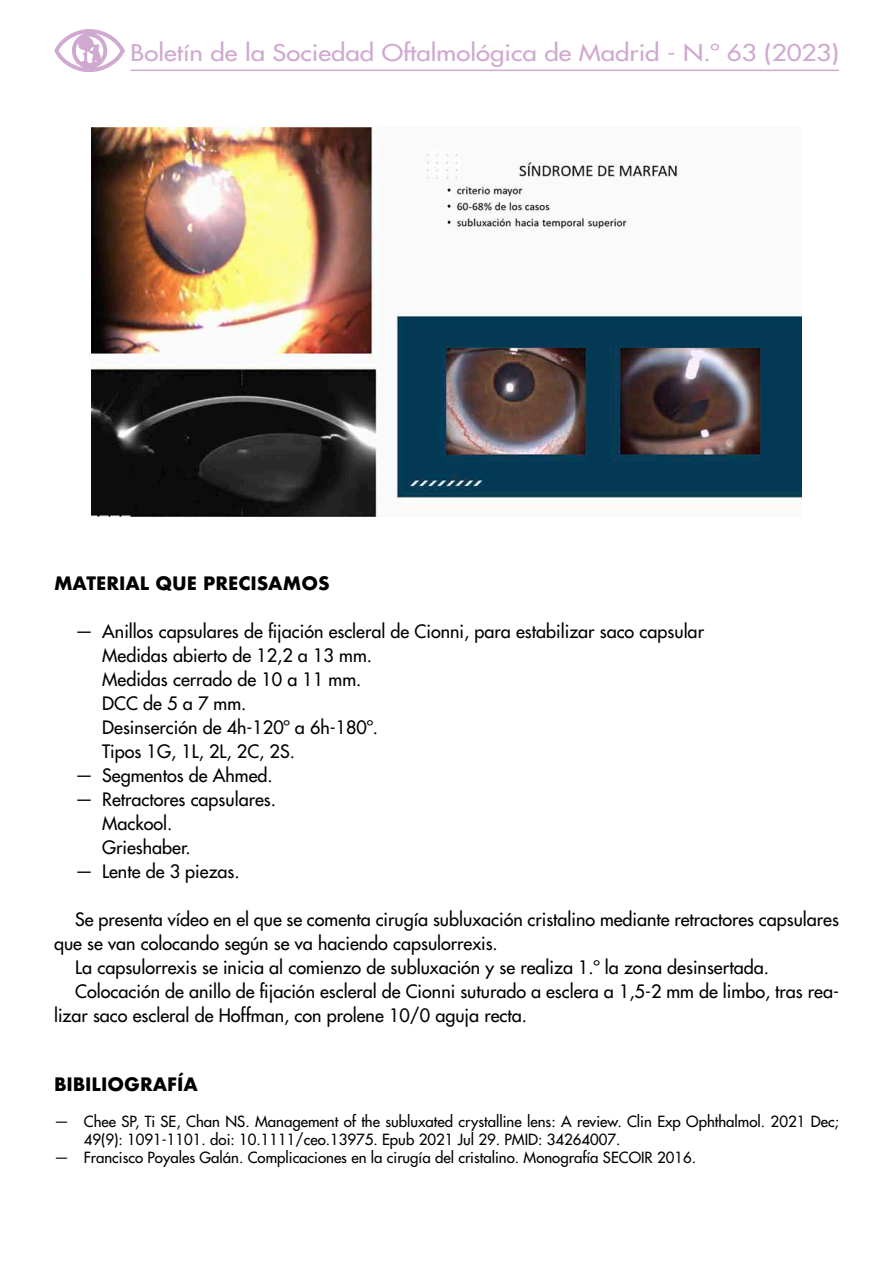
<style>
.page{position:relative;width:893px;height:1263px;background:#fff}
.page>*{position:absolute;margin:0;border:0;box-sizing:border-box;transform-origin:0 0}
.t1{font:500 22.5px "Futura Std";color:#cfa9d0;scale:1.15 1}
.t2{font:500 18px/24px "Futura Std";color:#000}
.t3{font:700 18px "Futura";color:#000}
.t4{font:500 15px/18px "Futura Std";color:#000}
</style>
<div class="page">
<img style="left:54px;top:29px;width:71px;height:42px">
<hr style="left:131px;top:70px;width:708px;height:1px;background:#cfa9d0">
<img style="left:91px;top:128px;width:710px;height:388px">
<p class="t1" style="left:131px;top:39px;width:618px">Boletín de la Sociedad Oftalmológica de Madrid - N.º 63 (2023)</p>
<p class="t3" style="left:54px;top:570px;width:277px">MATERIAL QUE PRECISAMOS</p>
<p class="t2" style="left:102px;top:619px;width:603px;text-indent:-27px">— Anillos capsulares de fijación escleral de Cionni, para estabilizar saco capsular Medidas abierto de 12,2 a 13 mm.<br>Medidas cerrado de 10 a 11 mm.<br>DCC de 5 a 7 mm.<br>Desinserción de 4h-120º a 6h-180º.<br>Tipos 1G, 1L, 2L, 2C, 2S.</p>
<p class="t2" style="left:75px;top:763px;width:199px">— Segmentos de Ahmed.</p>
<p class="t2" style="left:102px;top:787px;width:175px;text-indent:-27px">— Retractores capsulares.<br>Mackool.<br>Grieshaber.</p>
<p class="t2" style="left:75px;top:859px;width:166px">— Lente de 3 piezas.</p>
<p class="t2" style="left:75px;top:907px;width:765px">Se presenta vídeo en el que se comenta cirugía subluxación cristalino mediante retractores capsulares</p>
<p class="t2" style="left:54px;top:931px;width:445px">que se van colocando según se va haciendo capsulorrexis.</p>
<p class="t2" style="left:75px;top:955px;width:695px">La capsulorrexis se inicia al comienzo de subluxación y se realiza 1.º la zona desinsertada.</p>
<p class="t2" style="left:75px;top:979px;width:765px">Colocación de anillo de fijación escleral de Cionni suturado a esclera a 1,5-2 mm de limbo, tras rea-</p>
<p class="t2" style="left:54px;top:1003px;width:474px">lizar saco escleral de Hoffman, con prolene 10/0 aguja recta.</p>
<p class="t3" style="left:54px;top:1071px;width:145px">BIBILIOGRAFÍA</p>
<p class="t4" style="left:84px;top:1113px;width:757px;text-indent:-30px">— Chee SP, Ti SE, Chan NS. Management of the subluxated crystalline lens: A review. Clin Exp Ophthalmol. 2021 Dec;<br>49(9): 1091-1101. doi: 10.1111/ceo.13975. Epub 2021 Jul 29. PMID: 34264007.</p>
<p class="t4" style="left:54px;top:1149px;width:644px">— Francisco Poyales Galán. Complicaciones en la cirugía del cristalino. Monografía SECOIR 2016.</p>
</div>
